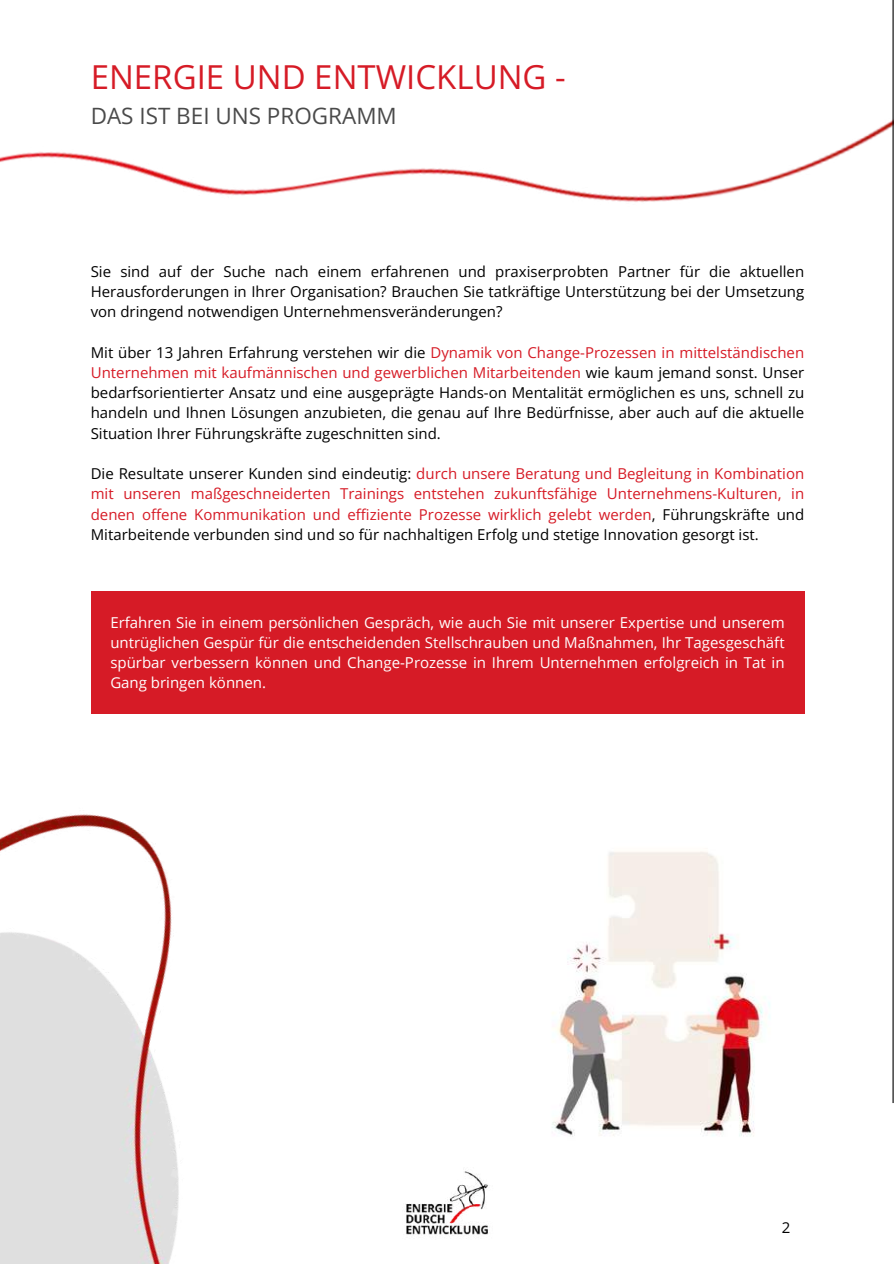
<style>
.page{position:relative;width:894px;height:1264px;background:#fff}
.page>*{position:absolute;margin:0;border:0;box-sizing:border-box;transform-origin:0 0}
.t1{font:33px "Open Sans";color:#d61b26}
.t2{font:22.5px "Open Sans";color:#4a4a4a}
.t3{font:15px/20.2px "Open Sans";color:#000;text-align:justify}
.t4{font:15px/20.2px "Open Sans";color:#d61b26;text-align:justify}
.t5{font:15px/20.2px "Open Sans";color:#fff;text-align:justify}
.t6{font:15px "Open Sans";color:#000}
.s1{color:#d61b26}
.s2{color:#000}
</style>
<div class="page">
<img style="left:0;top:120px;width:892px;height:82px">
<hr style="left:892px;top:0;width:1px;height:1102px;background:#000">
<img style="left:0;top:713px;width:606px;height:550px">
<img style="left:536px;top:809px;width:234px;height:346px">
<div style="left:91px;top:591px;width:713px;height:122px;background:#d61b26"></div>
<h1 class="t1" style="left:91px;top:54px;width:476px">ENERGIE UND ENTWICKLUNG -</h1>
<h2 class="t2" style="left:91px;top:100px;width:307px">DAS IST BEI UNS PROGRAMM</h2>
<p class="t3" style="left:91px;top:260px;width:714px">Sie sind auf der Suche nach einem erfahrenen und praxiserprobten Partner für die aktuellen Herausforderungen in Ihrer Organisation? Brauchen Sie tatkräftige Unterstützung bei der Umsetzung von dringend notwendigen Unternehmensveränderungen?</p>
<p class="t3" style="left:91px;top:341px;width:714px">Mit über 13 Jahren Erfahrung verstehen wir die <span class="s1">Dynamik von Change-Prozessen in mittelständischen Unternehmen mit kaufmännischen und gewerblichen Mitarbeitenden</span> wie kaum jemand sonst. Unser bedarfsorientierter Ansatz und eine ausgeprägte Hands-on Mentalität ermöglichen es uns, schnell zu handeln und Ihnen Lösungen anzubieten, die genau auf Ihre Bedürfnisse, aber auch auf die aktuelle Situation Ihrer Führungskräfte zugeschnitten sind.</p>
<p class="t4" style="left:91px;top:463px;width:714px"><span class="s2">Die Resultate unserer Kunden sind eindeutig:</span> durch unsere Beratung und Begleitung in Kombination mit unseren maßgeschneiderten Trainings entstehen zukunftsfähige Unternehmens-Kulturen, in denen offene Kommunikation und effiziente Prozesse wirklich gelebt werden<span class="s2">, Führungskräfte und Mitarbeitende verbunden sind und so für nachhaltigen Erfolg und stetige Innovation gesorgt ist.</span></p>
<p class="t5" style="left:110px;top:611px;width:675px">Erfahren Sie in einem persönlichen Gespräch, wie auch Sie mit unserer Expertise und unserem untrüglichen Gespür für die entscheidenden Stellschrauben und Maßnahmen, Ihr Tagesgeschäft spürbar verbessern können und Change-Prozesse in Ihrem Unternehmen erfolgreich in Tat in Gang bringen können.</p>
<p class="t6" style="left:781px;top:1217px;width:10px">2</p>
</div>
